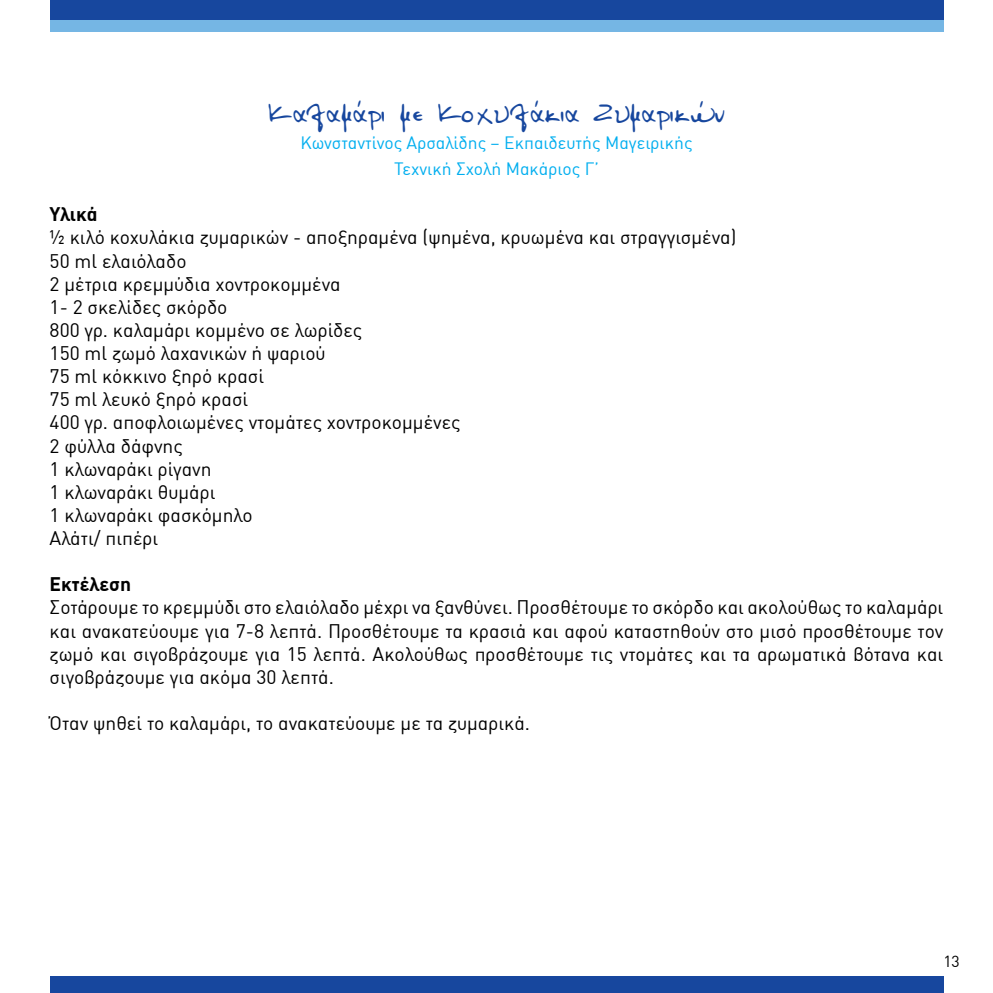
<style>
.page{position:relative;width:993px;height:993px;background:#fff}
.page>*{position:absolute;margin:0;border:0;box-sizing:border-box;transform-origin:0 0}
.t1{font:45.5px "BP Maria";color:#17479e}
.t2{font:19.25px/23.1px "DIN Greek";color:#000}
.t3{font:700 19.25px "DIN Greek";color:#000}
.t4{font:17.5px/25.9px "DIN Greek";color:#00aeef;text-align:center}
.t5{font:15.75px "DIN Greek";color:#000}
</style>
<div class="page">
<div style="left:50px;top:975px;width:893px;height:17px;background:#17479e"></div>
<div style="left:50px;top:0;width:893px;height:31px;background:#75b6e4"></div>
<div style="left:50px;top:0;width:893px;height:19px;background:#17479e"></div>
<h1 class="t1" style="left:267px;top:81px;width:459px">Καλαμάρι με Κοχυλάκια Ζυμαρικών</h1>
<p class="t4" style="left:300px;top:130px;width:393px">Κωνσταντίνος Αρσαλίδης – Εκπαιδευτής Μαγειρικής<br>Τεχνική Σχολή Μακάριος Γ’</p>
<p class="t3" style="left:50px;top:203px;width:49px">Υλικά</p>
<p class="t2" style="left:50px;top:226px;width:688px">½ κιλό κοχυλάκια ζυμαρικών - αποξηραμένα (ψημένα, κρυωμένα και στραγγισμένα)<br>50 ml ελαιόλαδο<br>2 μέτρια κρεμμύδια χοντροκομμένα<br>1- 2 σκελίδες σκόρδο<br>800 γρ. καλαμάρι κομμένο σε λωρίδες<br>150 ml ζωμό λαχανικών ή ψαριού<br>75 ml κόκκινο ξηρό κρασί<br>75 ml λευκό ξηρό κρασί<br>400 γρ. αποφλοιωμένες ντομάτες χοντροκομμένες<br>2 φύλλα δάφνης<br>1 κλωναράκι ρίγανη<br>1 κλωναράκι θυμάρι<br>1 κλωναράκι φασκόμηλο<br>Αλάτι/ πιπέρι</p>
<p class="t3" style="left:50px;top:572px;width:83px">Εκτέλεση</p>
<p class="t2" style="left:50px;top:595px;width:894px;text-align:justify">Σοτάρουμε το κρεμμύδι στο ελαιόλαδο μέχρι να ξανθύνει. Προσθέτουμε το σκόρδο και ακολούθως το καλαμάρι και ανακατεύουμε για 7-8 λεπτά. Προσθέτουμε τα κρασιά και αφού καταστηθούν στο μισό προσθέτουμε τον ζωμό και σιγοβράζουμε για 15 λεπτά. Ακολούθως προσθέτουμε τις ντομάτες και τα αρωματικά βότανα και σιγοβράζουμε για ακόμα 30 λεπτά.</p>
<p class="t2" style="left:50px;top:711px;width:481px">Όταν ψηθεί το καλαμάρι, το ανακατεύουμε με τα ζυμαρικά.</p>
<p class="t5" style="left:943px;top:951px;width:18px">13</p>
</div>
